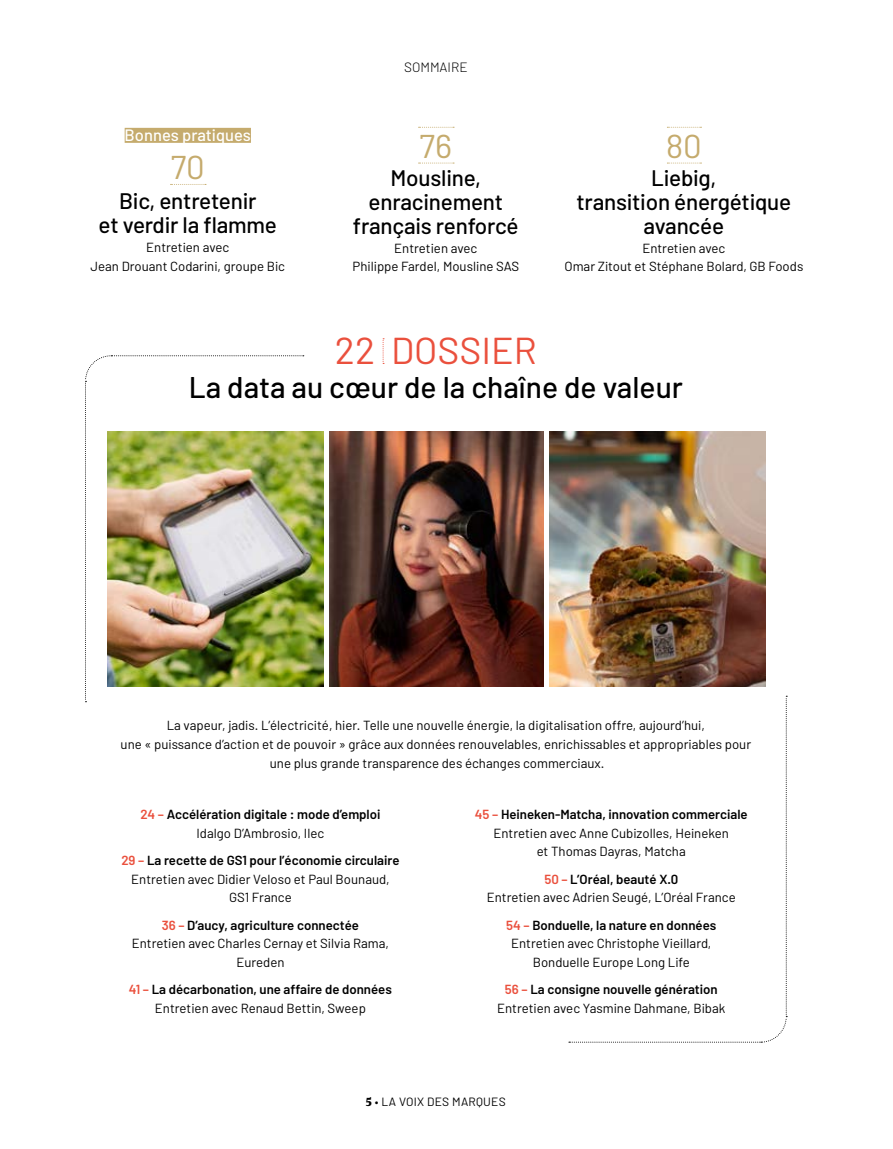
<style>
.page{position:relative;width:893px;height:1149px;background:#fff}
.page>*{position:absolute;margin:0;border:0;box-sizing:border-box;transform-origin:0 0}
.t1{font:37.5px "Barlow";color:#ea503d}
.t2{font:33px "Barlow";color:#c5ab6d}
.t3{font:500 30px "Barlow";color:#000}
.t4{font:500 22.5px/24px "Barlow";letter-spacing:-.01em;color:#000;text-align:center}
.t5{font:500 16.5px "Barlow";color:#fff}
.t6{font:300 13.5px "Barlow";color:#000}
.t7{font:13.2px/18.8px "Barlow";color:#000;text-align:center}
.t8{font:600 13.2px/18.8px "Barlow";color:#000;text-align:center}
.t9{font:12px "Barlow";letter-spacing:.02em;color:#000}
.s1{color:#ea503d}
.s2{font-weight:400}
.s3{font-weight:600;color:#ea503d}
.s4{font-weight:600}
.s5{font-family:"Vollkorn";font-weight:700}
</style>
<div class="page">
<img style="left:304px;top:431px;width:20px;height:255px">
<img style="left:329px;top:431px;width:215px;height:255px">
<img style="left:549px;top:431px;width:216px;height:255px">
<svg style="left:383px;top:338px;width:1px;height:26px"></svg>
<img style="left:85px;top:355px;width:219px;height:347px">
<svg style="left:569px;top:695px;width:218px;height:347px"></svg>
<div style="left:125px;top:128px;width:126px;height:15px;background:#c5ab6d"></div>
<svg style="left:171px;top:184px;width:35px;height:1px"></svg>
<svg style="left:419px;top:127px;width:35px;height:1px"></svg>
<svg style="left:419px;top:162px;width:35px;height:1px"></svg>
<svg style="left:667px;top:127px;width:34px;height:1px"></svg>
<svg style="left:667px;top:162px;width:34px;height:1px"></svg>
<p class="t5" style="left:125px;top:125px;width:128px">Bonnes pratiques</p>
<h2 class="t2" style="left:171px;top:146px;width:36px">70</h2>
<h3 class="t4" style="left:99px;top:189px;width:180px">Bic, entretenir<br>et verdir la flamme</h3>
<p class="t7" style="left:90px;top:237px;width:196px">Entretien avec<br>Jean Drouant Codarini, groupe Bic</p>
<p class="t6" style="left:404px;top:59px;width:65px">SOMMAIRE</p>
<h2 class="t2" style="left:420px;top:125px;width:34px">76</h2>
<h3 class="t4" style="left:353px;top:165px;width:167px">Mousline, enracinement français renforcé</h3>
<p class="t7" style="left:353px;top:238px;width:168px">Entretien avec<br>Philippe Fardel, Mousline SAS</p>
<h2 class="t2" style="left:666px;top:125px;width:37px">80</h2>
<h3 class="t4" style="left:577px;top:165px;width:216px">Liebig,<br>transition énergétique avancée</h3>
<p class="t7" style="left:564px;top:238px;width:240px">Entretien avec<br>Omar Zitout et Stéphane Bolard, GB Foods</p>
<h1 class="t1" style="left:335px;top:327px;width:203px">22 DOSSIER</h1>
<h3 class="t3" style="left:189px;top:368px;width:496px">La data au cœur de la chaîne de valeur</h3>
<p class="t7" style="left:121px;top:715px;width:632px">La vapeur, jadis. L’électricité, hier. Telle une nouvelle énergie, la digitalisation offre, aujourd’hui,<br>une « puissance d’action et de pouvoir » grâce aux données renouvelables, enrichissables et appropriables pour une plus grande transparence des échanges commerciaux.</p>
<p class="t8" style="left:140px;top:804px;width:242px"><span class="s1">24 –</span> Accélération digitale : mode d’emploi<br><span class="s2">Idalgo D’Ambrosio, Ilec</span></p>
<p class="t7" style="left:121px;top:850px;width:280px"><span class="s3">29 –</span> <span class="s4">La recette de GS1 pour l’économie circulaire<br></span>Entretien avec Didier Veloso et Paul Bounaud,<br>GS1 France</p>
<p class="t7" style="left:132px;top:914px;width:259px"><span class="s3">36 –</span> <span class="s4">D’aucy, agriculture connectée<br></span>Entretien avec Charles Cernay et Silvia Rama,<br>Eureden</p>
<p class="t8" style="left:129px;top:979px;width:265px"><span class="s1">41 –</span> La décarbonation, une affaire de données<br><span class="s2">Entretien avec Renaud Bettin, Sweep</span></p>
<p class="t7" style="left:475px;top:804px;width:274px"><span class="s3">45 –</span> <span class="s4">Heineken-Matcha, innovation commerciale<br></span>Entretien avec Anne Cubizolles, Heineken<br>et Thomas Dayras, Matcha</p>
<p class="t7" style="left:487px;top:868px;width:250px"><span class="s3">50 –</span> <span class="s4">L’Oréal, beauté X.0<br></span>Entretien avec Adrien Seugé, L’Oréal France</p>
<p class="t7" style="left:506px;top:914px;width:212px"><span class="s3">54 –</span> <span class="s4">Bonduelle, la nature en données<br></span>Entretien avec Christophe Vieillard,<br>Bonduelle Europe Long Life</p>
<p class="t7" style="left:497px;top:979px;width:230px"><span class="s3">56 –</span> <span class="s4">La consigne nouvelle génération<br></span>Entretien avec Yasmine Dahmane, Bibak</p>
<p class="t9" style="left:366px;top:1094px;width:141px"><span class="s5">5</span> • LA VOIX DES MARQUES</p>
</div>
